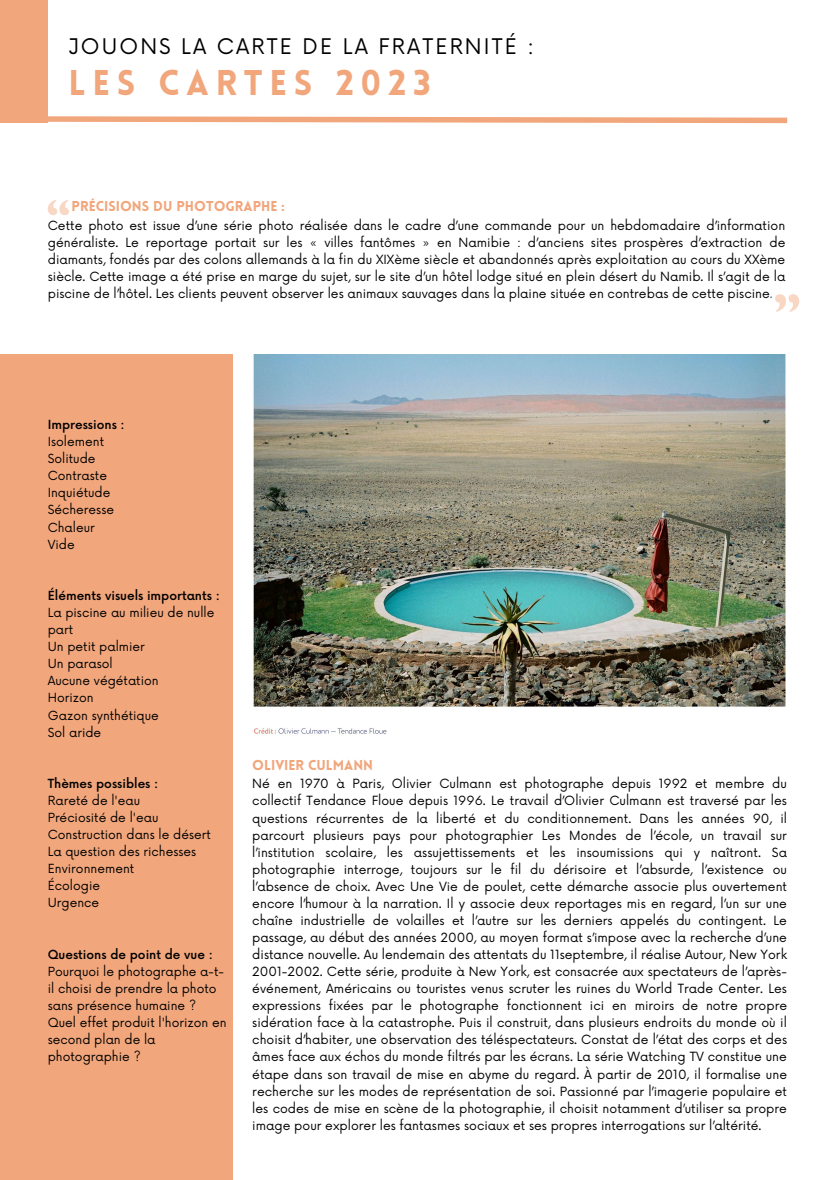
<style>
.page{position:relative;width:835px;height:1180px;background:#fff}
.page>*{position:absolute;margin:0;border:0;box-sizing:border-box;transform-origin:0 0}
.t1{font:900 35px "Lovelo";letter-spacing:.19em;color:#f1a67c}
.t2{font:21px "Now";letter-spacing:.1em;color:#000}
.t3{font:900 14px "Lovelo";color:#f1a67c}
.t4{font:12.35px/17px "Now";color:#000;text-align:justify}
.t5{font:12.25px/17px "Now";color:#000}
.t6{font:500 12.25px "Now";color:#000}
.s1{color:#527c70}
</style>
<div class="page">
<div style="left:0;top:355px;width:232px;height:824px;background:#f1a67c"></div>
<img style="left:253px;top:355px;width:532px;height:379px">
<div style="left:0;top:0;width:48px;height:123px;background:#f1a67c"></div>
<svg style="left:48px;top:116px;width:740px;height:8px"></svg>
<svg style="left:775px;top:294px;width:24px;height:18px"></svg>
<svg style="left:48px;top:200px;width:21px;height:15px"></svg>
<h2 class="t2" style="left:68px;top:35px;width:467px">JOUONS LA CARTE DE LA FRATERNITÉ :</h2>
<h1 class="t1" style="left:68px;top:69px;width:363px">LES CARTES 2023</h1>
<p class="t3" style="left:72px;top:201px;width:214px">PRÉCISIONS DU PHOTOGRAPHE :</p>
<p class="t4" style="left:48px;top:217px;width:739px">Cette photo est issue d’une série photo réalisée dans le cadre d’une commande pour un hebdomadaire d’information généraliste. Le reportage portait sur les « villes fantômes » en Namibie : d’anciens sites prospères d’extraction de diamants, fondés par des colons allemands à la fin du XIXème siècle et abandonnés après exploitation au cours du XXème siècle. Cette image a été prise en marge du sujet, sur le site d’un hôtel lodge situé en plein désert du Namib. Il s’agit de la piscine de l’hôtel. Les clients peuvent observer les animaux sauvages dans la plaine située en contrebas de cette piscine<span class="s1">.</span></p>
<p class="t6" style="left:48px;top:418px;width:78px">Impressions :</p>
<p class="t5" style="left:48px;top:434px;width:68px">Isolement<br>Solitude<br>Contraste<br>Inquiétude<br>Sécheresse<br>Chaleur<br>Vide</p>
<p class="t6" style="left:48px;top:589px;width:173px">Éléments visuels importants :</p>
<p class="t5" style="left:48px;top:605px;width:168px">La piscine au milieu de nulle part<br>Un petit palmier<br>Un parasol<br>Aucune végétation<br>Horizon<br>Gazon synthétique<br>Sol aride</p>
<p class="t6" style="left:48px;top:777px;width:112px">Thèmes possibles :</p>
<p class="t5" style="left:48px;top:793px;width:164px">Rareté de l'eau<br>Préciosité de l'eau<br>Construction dans le désert<br>La question des richesses<br>Environnement<br>Écologie<br>Urgence</p>
<p class="t6" style="left:48px;top:947px;width:166px">Questions de point de vue :</p>
<p class="t5" style="left:48px;top:963px;width:180px">Pourquoi le photographe a-t&shy;il choisi de prendre la photo sans présence humaine ?<br>Quel effet produit l'horizon en second plan de la photographie ?</p>
<p class="t3" style="left:252px;top:759px;width:122px">OLIVIER CULMANN</p>
<p class="t4" style="left:252px;top:776px;width:536px">Né en 1970 à Paris, Olivier Culmann est photographe depuis 1992 et membre du collectif Tendance Floue depuis 1996. Le travail d’Olivier Culmann est traversé par les questions récurrentes de la liberté et du conditionnement. Dans les années 90, il parcourt plusieurs pays pour photographier Les Mondes de l’école, un travail sur l’institution scolaire, les assujettissements et les insoumissions qui y naîtront. Sa photographie interroge, toujours sur le fil du dérisoire et l’absurde, l’existence ou l’absence de choix. Avec Une Vie de poulet, cette démarche associe plus ouvertement encore l’humour à la narration. Il y associe deux reportages mis en regard, l’un sur une chaîne industrielle de volailles et l’autre sur les derniers appelés du contingent. Le passage, au début des années 2000, au moyen format s’impose avec la recherche d’une distance nouvelle. Au lendemain des attentats du 11septembre, il réalise Autour, New York 2001-2002. Cette série, produite à New York, est consacrée aux spectateurs de l’après&shy;événement, Américains ou touristes venus scruter les ruines du World Trade Center. Les expressions fixées par le photographe fonctionnent ici en miroirs de notre propre sidération face à la catastrophe. Puis il construit, dans plusieurs endroits du monde où il choisit d’habiter, une observation des téléspectateurs. Constat de l’état des corps et des âmes face aux échos du monde filtrés par les écrans. La série Watching TV constitue une étape dans son travail de mise en abyme du regard. À partir de 2010, il formalise une recherche sur les modes de représentation de soi. Passionné par l’imagerie populaire et les codes de mise en scène de la photographie, il choisit notamment d’utiliser sa propre image pour explorer les fantasmes sociaux et ses propres interrogations sur l’altérité.</p>
</div>
